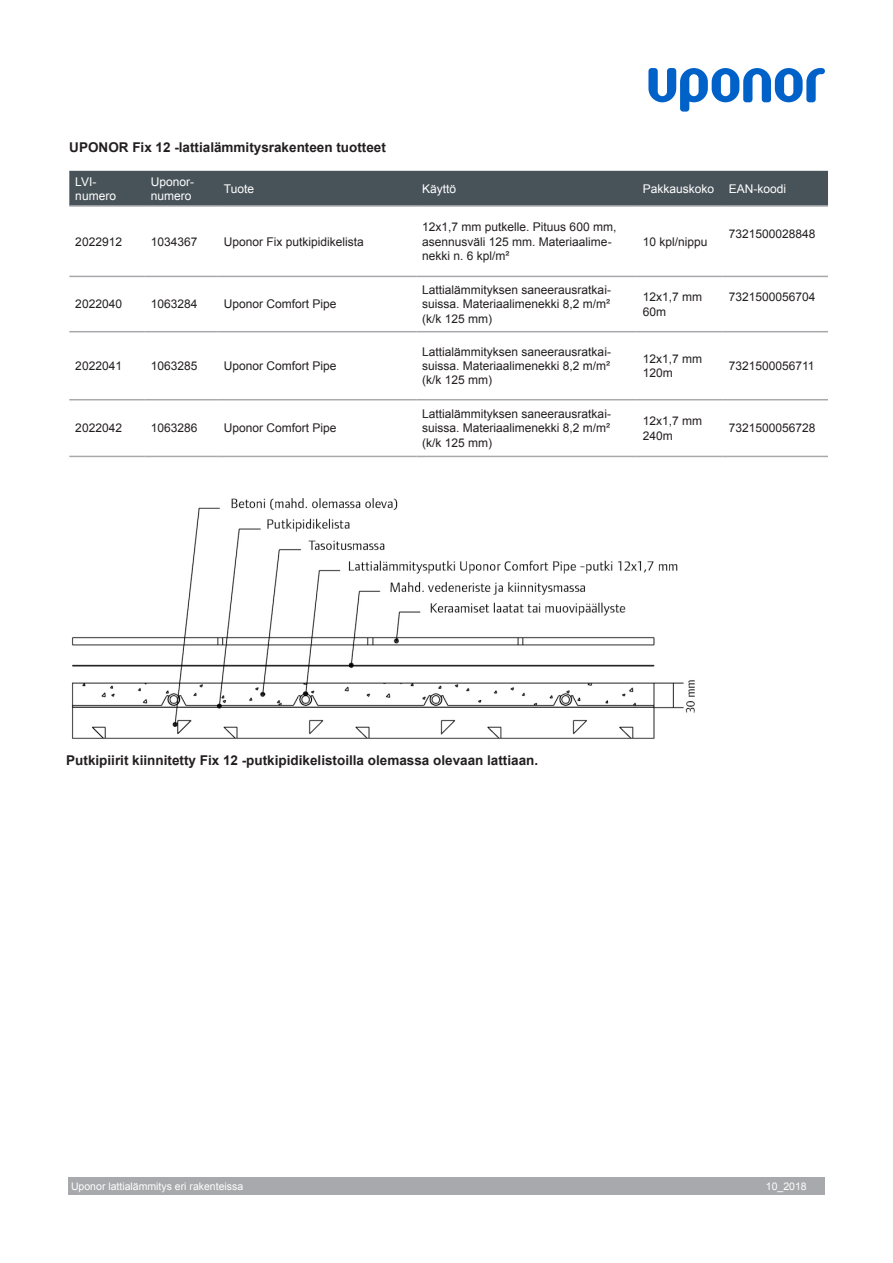
<style>
.page{position:relative;width:893px;height:1263px;background:#fff}
.page>*{position:absolute;margin:0;border:0;box-sizing:border-box;transform-origin:0 0}
.leipis{font:700 13.5px "Arial";color:#231f20}
.leipis-2{font:12px/14.4px "Arial";color:#231f20}
.leipis-3{font:12px/14.4px "Arial";color:#fff}
.Otsikko{font:10.5px "Arial";color:#fff}
</style>
<div class="page">
<svg style="left:648px;top:68px;width:177px;height:44px"></svg>
<div style="left:68px;top:1178px;width:757px;height:17px;background:#a8a9ad"></div>
<img style="left:72px;top:498px;width:623px;height:241px">
<div style="left:69px;top:171px;width:759px;height:34px;background:#475259"></div>
<hr style="left:69px;top:205px;width:76px;height:2px;background:#a8a9ad">
<hr style="left:145px;top:205px;width:73px;height:2px;background:#a8a9ad">
<hr style="left:218px;top:205px;width:198px;height:2px;background:#a8a9ad">
<hr style="left:416px;top:205px;width:221px;height:2px;background:#a8a9ad">
<hr style="left:637px;top:205px;width:86px;height:2px;background:#a8a9ad">
<hr style="left:723px;top:205px;width:105px;height:2px;background:#a8a9ad">
<hr style="left:69px;top:276px;width:76px;height:1px;background:#a8a9ad">
<hr style="left:145px;top:276px;width:73px;height:1px;background:#a8a9ad">
<hr style="left:218px;top:276px;width:198px;height:1px;background:#a8a9ad">
<hr style="left:416px;top:276px;width:221px;height:1px;background:#a8a9ad">
<hr style="left:637px;top:276px;width:86px;height:1px;background:#a8a9ad">
<hr style="left:723px;top:276px;width:105px;height:1px;background:#a8a9ad">
<hr style="left:69px;top:331px;width:76px;height:1px;background:#a8a9ad">
<hr style="left:145px;top:331px;width:73px;height:1px;background:#a8a9ad">
<hr style="left:218px;top:331px;width:198px;height:1px;background:#a8a9ad">
<hr style="left:416px;top:331px;width:221px;height:1px;background:#a8a9ad">
<hr style="left:637px;top:331px;width:86px;height:1px;background:#a8a9ad">
<hr style="left:723px;top:331px;width:105px;height:1px;background:#a8a9ad">
<hr style="left:69px;top:399px;width:76px;height:1px;background:#a8a9ad">
<hr style="left:145px;top:399px;width:73px;height:1px;background:#a8a9ad">
<hr style="left:218px;top:399px;width:198px;height:1px;background:#a8a9ad">
<hr style="left:416px;top:399px;width:221px;height:1px;background:#a8a9ad">
<hr style="left:637px;top:399px;width:86px;height:1px;background:#a8a9ad">
<hr style="left:723px;top:399px;width:105px;height:1px;background:#a8a9ad">
<hr style="left:69px;top:456px;width:76px;height:1px;background:#a8a9ad">
<hr style="left:145px;top:456px;width:73px;height:1px;background:#a8a9ad">
<hr style="left:218px;top:456px;width:198px;height:1px;background:#a8a9ad">
<hr style="left:416px;top:456px;width:221px;height:1px;background:#a8a9ad">
<hr style="left:637px;top:456px;width:86px;height:1px;background:#a8a9ad">
<hr style="left:723px;top:456px;width:105px;height:1px;background:#a8a9ad">
<p class="leipis" style="left:69px;top:138px;width:318px">UPONOR Fix 12 -lattialämmitysrakenteen tuotteet</p>
<p class="leipis-3" style="left:75px;top:174px;width:42px">LVI&shy;numero</p>
<p class="leipis-3" style="left:151px;top:174px;width:45px">Uponor-</p>
<p class="leipis-3" style="left:151px;top:189px;width:42px">numero</p>
<p class="leipis-3" style="left:224px;top:181px;width:32px">Tuote</p>
<p class="leipis-3" style="left:422px;top:181px;width:36px">Käyttö</p>
<p class="leipis-3" style="left:643px;top:181px;width:73px">Pakkauskoko</p>
<p class="leipis-3" style="left:729px;top:181px;width:59px">EAN-koodi</p>
<p class="leipis-2" style="left:75px;top:234px;width:48px">2022912</p>
<p class="leipis-2" style="left:151px;top:234px;width:48px">1034367</p>
<p class="leipis-2" style="left:224px;top:234px;width:142px">Uponor Fix putkipidikelista</p>
<p class="leipis-2" style="left:75px;top:297px;width:48px">2022040</p>
<p class="leipis-2" style="left:151px;top:297px;width:48px">1063284</p>
<p class="leipis-2" style="left:224px;top:297px;width:114px">Uponor Comfort Pipe</p>
<p class="leipis-2" style="left:75px;top:359px;width:48px">2022041</p>
<p class="leipis-2" style="left:151px;top:359px;width:48px">1063285</p>
<p class="leipis-2" style="left:224px;top:359px;width:114px">Uponor Comfort Pipe</p>
<p class="leipis-2" style="left:75px;top:421px;width:48px">2022042</p>
<p class="leipis-2" style="left:151px;top:421px;width:48px">1063286</p>
<p class="leipis-2" style="left:224px;top:421px;width:114px">Uponor Comfort Pipe</p>
<p class="leipis-2" style="left:422px;top:220px;width:196px">12x1,7 mm putkelle. Pituus 600 mm, asennusväli 125 mm. Materiaalime&shy;nekki n. 6 kpl/m²</p>
<p class="leipis-2" style="left:643px;top:234px;width:66px">10 kpl/nippu</p>
<p class="leipis-2" style="left:729px;top:227px;width:88px">7321500028848</p>
<p class="leipis-2" style="left:422px;top:283px;width:190px;text-align:justify">Lattialämmityksen saneerausratkai&shy;suissa. Materiaalimenekki 8,2 m/m² (k/k 125 mm)</p>
<p class="leipis-2" style="left:643px;top:290px;width:61px">12x1,7 mm<br>60m</p>
<p class="leipis-2" style="left:729px;top:290px;width:88px">7321500056704</p>
<p class="leipis-2" style="left:422px;top:344px;width:190px;text-align:justify">Lattialämmityksen saneerausratkai&shy;suissa. Materiaalimenekki 8,2 m/m² (k/k 125 mm)</p>
<p class="leipis-2" style="left:643px;top:352px;width:61px">12x1,7 mm<br>120m</p>
<p class="leipis-2" style="left:729px;top:359px;width:87px">7321500056711</p>
<p class="leipis-2" style="left:422px;top:407px;width:190px;text-align:justify">Lattialämmityksen saneerausratkai&shy;suissa. Materiaalimenekki 8,2 m/m² (k/k 125 mm)</p>
<p class="leipis-2" style="left:643px;top:414px;width:61px">12x1,7 mm<br>240m</p>
<p class="leipis-2" style="left:729px;top:421px;width:88px">7321500056728</p>
<p class="leipis" style="left:66px;top:751px;width:473px">Putkipiirit kiinnitetty Fix 12 -putkipidikelistoilla olemassa olevaan lattiaan.</p>
<p class="Otsikko" style="left:71px;top:1180px;width:174px">Uponor lattialämmitys eri rakenteissa</p>
<p class="Otsikko" style="left:766px;top:1180px;width:42px">10_2018</p>
</div>
